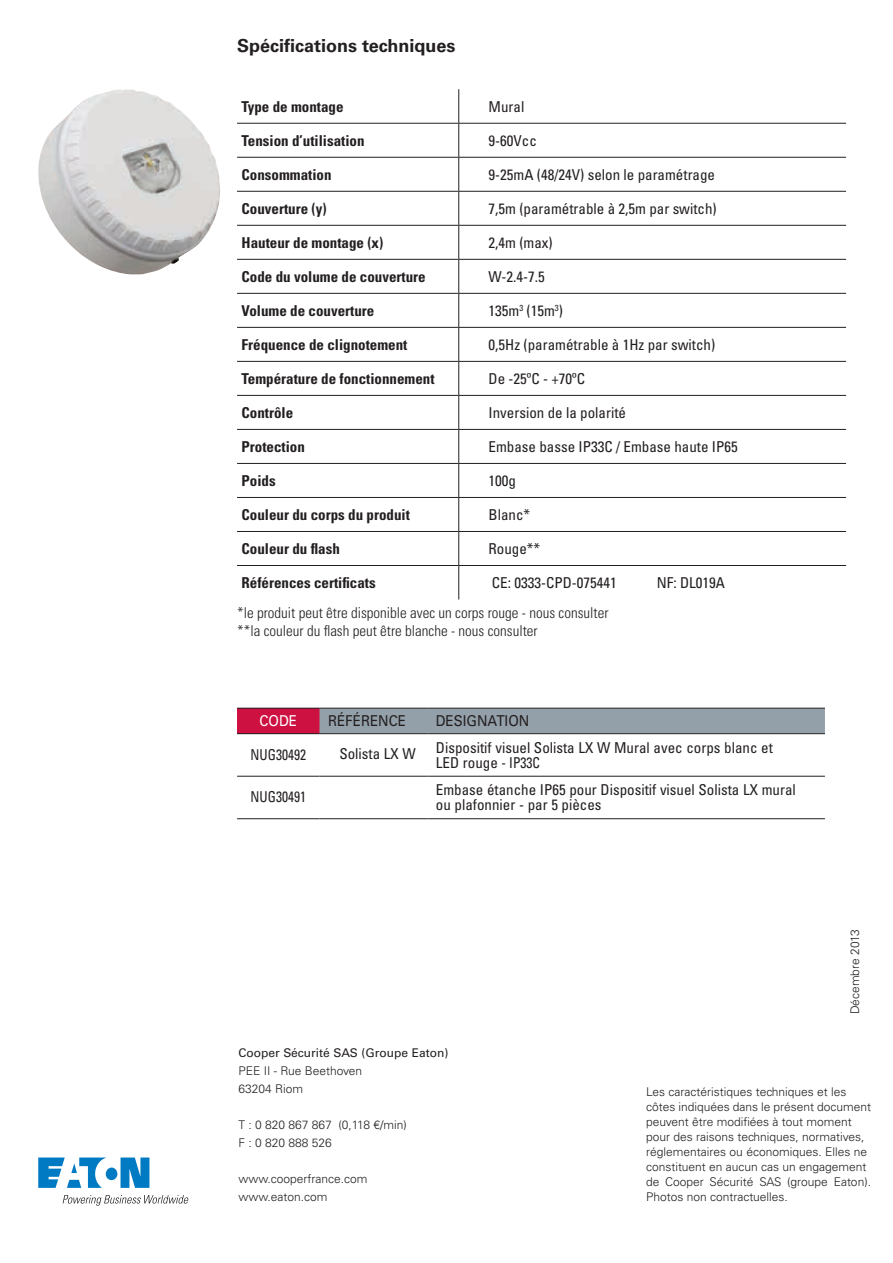
<style>
.page{position:relative;width:893px;height:1263px;background:#fff}
.page>*{position:absolute;margin:0;border:0;box-sizing:border-box;transform-origin:0 0}
.t1{font:700 18px "Univers LT Std";color:#231f20}
.t2{font:condensed 15px/15px "Univers LT Std";color:#231f20}
.t3{font:700 condensed 15px "Univers LT Std";color:#231f20}
.t4{font:300 condensed 15px/18px "Univers LT Std";color:#231f20}
.t5{font:15px "Univers LT Std";color:#231f20;scale:.9 1}
.t6{font:condensed 15px "Univers LT Std";color:#231f20;scale:.9 1}
.t7{font:15px "Univers LT Std";color:#fff;scale:.9 1}
.t8{font:300 12px/15px "Univers LT Std";color:#231f20}
.t9{font:12px "Univers LT Std";color:#231f20}
.t10{font:300 9px "Univers LT Std";color:#231f20}
</style>
<div class="page">
<hr style="left:458px;top:89px;width:1px;height:34px;background:#231f20">
<hr style="left:237px;top:123px;width:222px;height:1px;background:#231f20">
<hr style="left:459px;top:123px;width:387px;height:1px;background:#231f20">
<hr style="left:458px;top:124px;width:1px;height:33px;background:#231f20">
<hr style="left:237px;top:157px;width:222px;height:1px;background:#231f20">
<hr style="left:459px;top:157px;width:387px;height:1px;background:#231f20">
<hr style="left:458px;top:158px;width:1px;height:33px;background:#231f20">
<hr style="left:237px;top:191px;width:222px;height:1px;background:#231f20">
<hr style="left:459px;top:191px;width:387px;height:1px;background:#231f20">
<hr style="left:458px;top:192px;width:1px;height:33px;background:#231f20">
<hr style="left:237px;top:225px;width:222px;height:1px;background:#231f20">
<hr style="left:459px;top:225px;width:387px;height:1px;background:#231f20">
<hr style="left:458px;top:226px;width:1px;height:33px;background:#231f20">
<hr style="left:237px;top:259px;width:222px;height:1px;background:#231f20">
<hr style="left:459px;top:259px;width:387px;height:1px;background:#231f20">
<hr style="left:458px;top:260px;width:1px;height:33px;background:#231f20">
<hr style="left:237px;top:293px;width:222px;height:1px;background:#231f20">
<hr style="left:459px;top:293px;width:387px;height:1px;background:#231f20">
<hr style="left:458px;top:294px;width:1px;height:33px;background:#231f20">
<hr style="left:237px;top:327px;width:222px;height:1px;background:#231f20">
<hr style="left:459px;top:327px;width:387px;height:1px;background:#231f20">
<hr style="left:458px;top:328px;width:1px;height:33px;background:#231f20">
<hr style="left:237px;top:361px;width:222px;height:1px;background:#231f20">
<hr style="left:459px;top:361px;width:387px;height:1px;background:#231f20">
<hr style="left:458px;top:362px;width:1px;height:33px;background:#231f20">
<hr style="left:237px;top:395px;width:222px;height:1px;background:#231f20">
<hr style="left:459px;top:395px;width:387px;height:1px;background:#231f20">
<hr style="left:458px;top:396px;width:1px;height:33px;background:#231f20">
<hr style="left:237px;top:429px;width:222px;height:1px;background:#231f20">
<hr style="left:459px;top:429px;width:387px;height:1px;background:#231f20">
<hr style="left:458px;top:430px;width:1px;height:33px;background:#231f20">
<hr style="left:237px;top:463px;width:222px;height:1px;background:#231f20">
<hr style="left:459px;top:463px;width:387px;height:1px;background:#231f20">
<hr style="left:458px;top:464px;width:1px;height:33px;background:#231f20">
<hr style="left:237px;top:497px;width:222px;height:1px;background:#231f20">
<hr style="left:459px;top:497px;width:387px;height:1px;background:#231f20">
<hr style="left:458px;top:498px;width:1px;height:33px;background:#231f20">
<hr style="left:237px;top:531px;width:222px;height:1px;background:#231f20">
<hr style="left:459px;top:531px;width:387px;height:1px;background:#231f20">
<hr style="left:458px;top:532px;width:1px;height:33px;background:#231f20">
<hr style="left:237px;top:565px;width:222px;height:1px;background:#231f20">
<hr style="left:459px;top:565px;width:387px;height:1px;background:#231f20">
<hr style="left:458px;top:566px;width:1px;height:33px;background:#231f20">
<img style="left:38px;top:89px;width:182px;height:186px">
<div style="left:237px;top:708px;width:82px;height:26px;background:#cd1141"></div>
<svg style="left:319px;top:709px;width:506px;height:67px"></svg>
<hr style="left:237px;top:776px;width:82px;height:1px;background:#231f20">
<hr style="left:237px;top:818px;width:82px;height:1px;background:#231f20">
<hr style="left:319px;top:776px;width:108px;height:1px;background:#231f20">
<hr style="left:319px;top:818px;width:108px;height:1px;background:#231f20">
<hr style="left:427px;top:776px;width:398px;height:1px;background:#231f20">
<hr style="left:427px;top:818px;width:398px;height:1px;background:#231f20">
<hr style="left:319px;top:708px;width:108px;height:1px;background:#231f20">
<hr style="left:427px;top:708px;width:398px;height:1px;background:#231f20">
<hr style="left:319px;top:733px;width:108px;height:1px;background:#231f20">
<hr style="left:427px;top:733px;width:398px;height:1px;background:#231f20">
<hr style="left:237px;top:708px;width:82px;height:1px;background:#231f20">
<hr style="left:237px;top:733px;width:82px;height:1px;background:#231f20">
<svg style="left:38px;top:1157px;width:111px;height:31px"></svg>
<svg style="left:63px;top:1195px;width:126px;height:11px"></svg>
<p class="t1" style="left:237px;top:36px;width:220px">Spécifications techniques</p>
<p class="t3" style="left:242px;top:97px;width:103px">Type de montage</p>
<p class="t2" style="left:489px;top:99px;width:37px">Mural</p>
<p class="t3" style="left:242px;top:131px;width:125px">Tension d’utilisation</p>
<p class="t2" style="left:489px;top:133px;width:50px">9-60Vcc</p>
<p class="t3" style="left:242px;top:165px;width:91px">Consommation</p>
<p class="t2" style="left:489px;top:167px;width:228px">9-25mA (48/24V) selon le paramétrage</p>
<p class="t3" style="left:242px;top:199px;width:86px">Couverture (y)</p>
<p class="t2" style="left:489px;top:201px;width:230px">7,5m (paramétrable à 2,5m par switch)</p>
<p class="t3" style="left:242px;top:233px;width:143px">Hauteur de montage (x)</p>
<p class="t2" style="left:489px;top:235px;width:66px">2,4m (max)</p>
<p class="t3" style="left:242px;top:267px;width:186px">Code du volume de couverture</p>
<p class="t2" style="left:489px;top:269px;width:58px">W-2.4-7.5</p>
<p class="t3" style="left:242px;top:301px;width:134px">Volume de couverture</p>
<p class="t2" style="left:489px;top:303px;width:76px">135m<sup>3</sup> (15m<sup>3</sup>)</p>
<p class="t3" style="left:242px;top:335px;width:167px">Fréquence de clignotement</p>
<p class="t2" style="left:489px;top:337px;width:228px">0,5Hz (paramétrable à 1Hz par switch)</p>
<p class="t3" style="left:242px;top:369px;width:195px">Température de fonctionnement</p>
<p class="t2" style="left:489px;top:371px;width:98px">De -25ºC - +70ºC</p>
<p class="t3" style="left:242px;top:403px;width:53px">Contrôle</p>
<p class="t2" style="left:489px;top:405px;width:139px">Inversion de la polarité</p>
<p class="t3" style="left:242px;top:437px;width:65px">Protection</p>
<p class="t2" style="left:489px;top:439px;width:251px">Embase basse IP33C / Embase haute IP65</p>
<p class="t3" style="left:242px;top:471px;width:36px">Poids</p>
<p class="t2" style="left:489px;top:473px;width:29px">100g</p>
<p class="t3" style="left:242px;top:505px;width:170px">Couleur du corps du produit</p>
<p class="t2" style="left:489px;top:507px;width:43px">Blanc*</p>
<p class="t3" style="left:242px;top:539px;width:100px">Couleur du flash</p>
<p class="t2" style="left:489px;top:541px;width:53px">Rouge**</p>
<p class="t3" style="left:242px;top:573px;width:136px">Références certificats</p>
<p class="t2" style="left:492px;top:575px;width:126px">CE: 0333-CPD-075441</p>
<p class="t2" style="left:657px;top:575px;width:70px">NF: DL019A</p>
<p class="t4" style="left:237px;top:603px;width:373px">*le produit peut être disponible avec un corps rouge - nous consulter **la couleur du flash peut être blanche - nous consulter</p>
<p class="t7" style="left:260px;top:712px;width:43px">CODE</p>
<p class="t5" style="left:328px;top:712px;width:78px">référence</p>
<p class="t5" style="left:436px;top:712px;width:103px">DESIGNATION</p>
<p class="t6" style="left:251px;top:745px;width:63px">NUG30492</p>
<p class="t2" style="left:339px;top:746px;width:78px">Solista LX W</p>
<p class="t2" style="left:436px;top:740px;width:339px">Dispositif visuel Solista LX W Mural avec corps blanc et<br>LED rouge - IP33C</p>
<p class="t6" style="left:251px;top:787px;width:63px">NUG30491</p>
<p class="t2" style="left:436px;top:782px;width:362px">Embase étanche IP65 pour Dispositif visuel Solista LX mural ou plafonnier - par 5 pièces</p>
<p class="t8" style="left:847px;top:1014px;width:86px;rotate:-90deg">Décembre 2013</p>
<p class="t9" style="left:238px;top:1046px;width:211px">Cooper Sécurité SAS (Groupe Eaton)</p>
<p class="t8" style="left:238px;top:1062px;width:125px;line-height:18px">PEE II - Rue Beethoven<br>63204 Riom</p>
<p class="t8" style="left:238px;top:1116px;width:170px;line-height:18px">T : 0 820 867 867 (0,118 €/min)<br>F : 0 820 888 526</p>
<p class="t8" style="left:238px;top:1170px;width:131px;line-height:18px">www.cooperfrance.com www.eaton.com</p>
<p class="t10" style="left:237px;top:1121px;width:37px">Eaton.eu</p>
<p class="t10" style="left:237px;top:1142px;width:56px">© 2013 Eaton</p>
<p class="t10" style="left:237px;top:1174px;width:149px">Publication No. PAXXXXXXXXE / XXX</p>
<p class="t10" style="left:237px;top:1195px;width:50px">Month 2013</p>
<p class="t8" style="left:646px;top:1084px;width:226px">Les caractéristiques techniques et les côtes indiquées dans le présent document peuvent être modifiées à tout moment pour des raisons techniques, normatives, réglementaires ou économiques. Elles ne constituent en aucun cas un engagement de Cooper Sécurité SAS (groupe Eaton).<br>Photos non contractuelles.</p>
</div>
